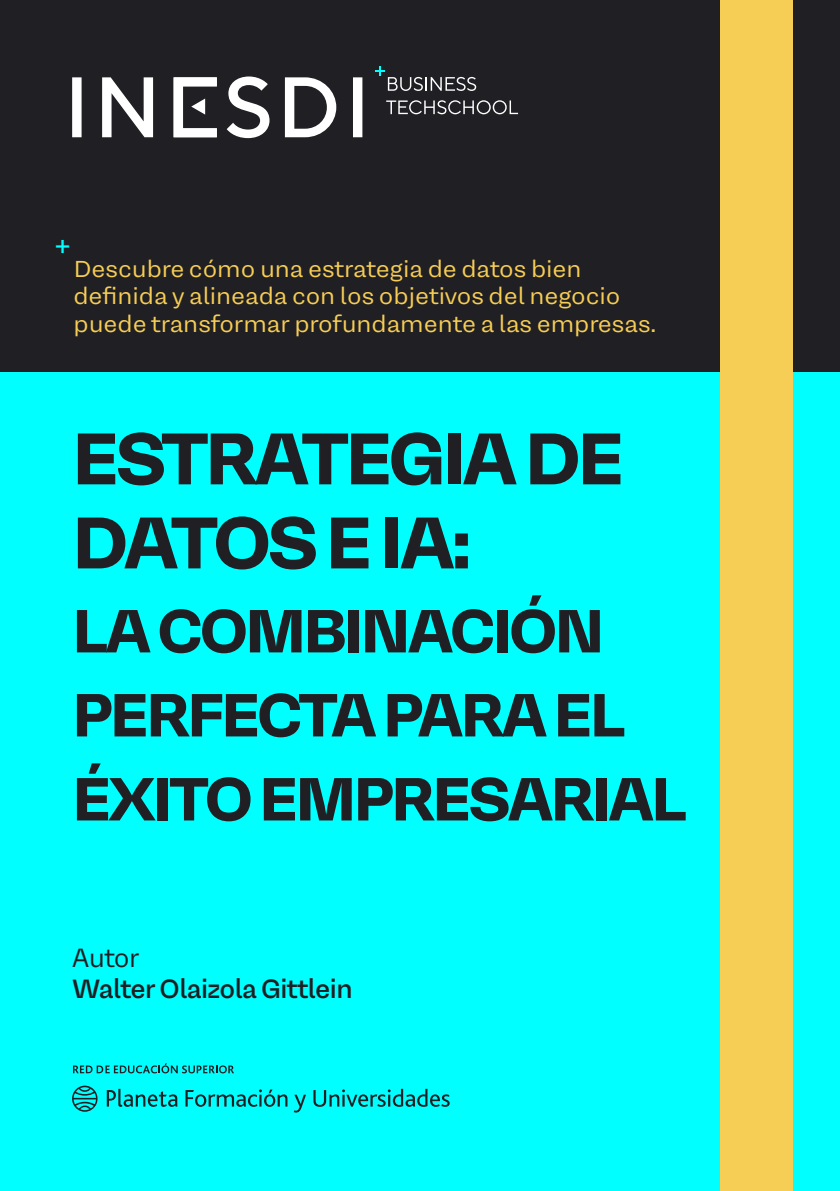
<style>
.page{position:relative;width:840px;height:1191px;background:#fff}
.page>*{position:absolute;margin:0;border:0;box-sizing:border-box;transform-origin:0 0}
.t1{font:700 72px/84px "Mena Grotesk";letter-spacing:-.05em;color:#201f23}
.t2{font:700 60px/84px "Mena Grotesk";letter-spacing:-.05em;color:#201f23}
.t3{font:32.8px "Mena Grotesk";color:#0ff}
.t4{font:500 26.2px "Mena Grotesk";letter-spacing:-.02em;color:#201f23;scale:.95 1}
.t5{font:26.2px "Mena Grotesk";letter-spacing:-.02em;color:#201f23;scale:.95 1}
.t6{font:23px/27.6px "Mena Grotesk";color:#f6cd55}
</style>
<div class="page">
<div style="left:0;top:0;width:839px;height:1191px;background:#201f23"></div>
<div style="left:0;top:372px;width:839px;height:819px;background:#0ff"></div>
<svg style="left:386px;top:100px;width:131px;height:14px"></svg>
<svg style="left:72px;top:76px;width:290px;height:62px"></svg>
<svg style="left:375px;top:67px;width:101px;height:24px"></svg>
<svg style="left:72px;top:1085px;width:377px;height:27px"></svg>
<svg style="left:73px;top:1063px;width:161px;height:10px"></svg>
<div style="left:720px;top:0;width:72px;height:1191px;background:#f6cd55"></div>
<h3 class="t3" style="left:55px;top:221px;width:18px">+</h3>
<p class="t6" style="left:73px;top:254px;width:583px">Descubre cómo una estrategia de datos bien definida y alineada con los objetivos del negocio puede transformar profundamente a las empresas.</p>
<h1 class="t1" style="left:72px;top:416px;width:553px">ESTRATEGIA DE<br>DATOS E IA:</h1>
<h2 class="t2" style="left:72px;top:588px;width:616px">LA COMBINACIÓN<br>PERFECTA PARA EL<br>ÉXITO EMPRESARIAL</h2>
<p class="t5" style="left:72px;top:939px;width:72px">Autor</p>
<p class="t4" style="left:72px;top:971px;width:296px">Walter Olaizola Gittlein</p>
</div>
